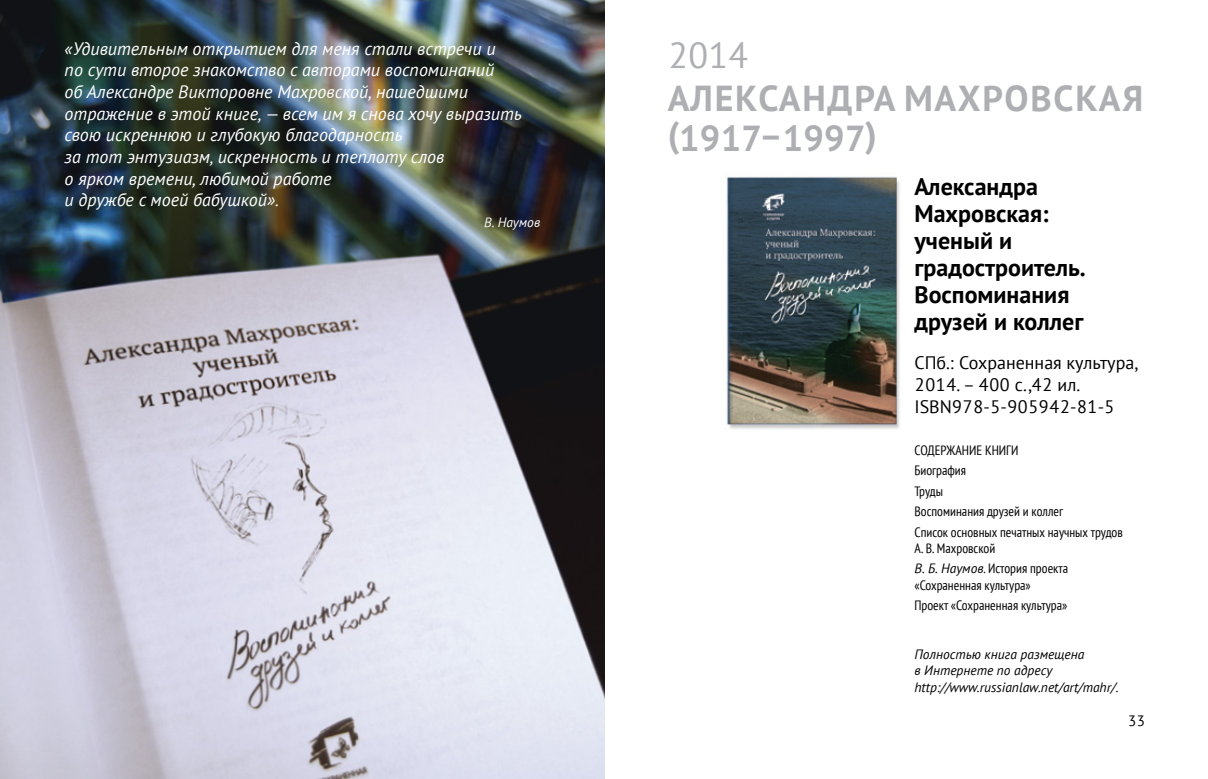
<style>
.page{position:relative;width:1208px;height:779px;background:#fff}
.page>*{position:absolute;margin:0;border:0;box-sizing:border-box;transform-origin:0 0}
.t1{font:700 36px "PT Sans";letter-spacing:-.005em;color:#adafb2}
.t2{font:700 36px "PT Sans";letter-spacing:-.03em;color:#adafb2}
.t3{font:36px "PT Sans";color:#adafb2}
.t4{font:700 24px/27px "PT Sans";color:#000}
.t5{font:italic 18px/21.6px "PT Sans";color:#fff}
.t6{font:18px/21.6px "PT Sans";color:#000}
.t7{font:15px "PT Sans";color:#000}
.t8{font:condensed 13.5px/20.4px "PT Sans";color:#000}
.t9{font:italic 13.5px/16.2px "PT Sans";color:#000}
.t10{font:italic 13.5px "PT Sans";color:#fff}
.s1{font-style:italic;font-stretch:normal}
</style>
<div class="page">
<img style="left:0;top:0;width:604px;height:778px">
<img style="left:726px;top:176px;width:174px;height:253px">
<p class="t5" style="left:65px;top:37px;width:459px">«Удивительным открытием для меня стали встречи и<br>по сути второе знакомство с авторами воспоминаний<br>об Александре Викторовне Махровской, нашедшими отражение в этой книге, — всем им я снова хочу выразить свою искреннюю и глубокую благодарность<br>за тот энтузиазм, искренность и теплоту слов<br>о ярком времени, любимой работе<br>и дружбе с моей бабушкой».</p>
<p class="t10" style="left:484px;top:213px;width:57px">В. Наумов</p>
<h1 class="t3" style="left:668px;top:32px;width:82px">2014</h1>
<h1 class="t1" style="left:668px;top:74px;width:92px">Александра</h1>
<h1 class="t1" style="left:904px;top:74px;width:173px">Махровска</h1>
<h1 class="t1" style="left:1122px;top:74px;width:22px">я</h1>
<h1 class="t2" style="left:668px;top:114px;width:210px">(1917–1997)</h1>
<h2 class="t4" style="left:914px;top:172px;width:173px">Александра<br>Махровская: ученый и градостроитель.<br>Воспоминания друзей и коллег</h2>
<p class="t6" style="left:914px;top:351px;width:225px">СПб.: Сохраненная культура,<br>2014. – 400 с.,42 ил.<br>ISBN978-5-905942-81-5</p>
<p class="t8" style="left:914px;top:439px;width:210px">СОДЕРЖАНИЕ КНИГИ<br>Биография<br>Труды<br>Воспоминания друзей и коллег<br>Список основных печатных научных трудов</p>
<p class="t8" style="left:914px;top:537px;width:155px">А. В. Махровской<br><span class="s1">В. Б. Наумов</span>. История проекта</p>
<p class="t8" style="left:914px;top:574px;width:154px">«Сохраненная культура»<br>Проект «Сохраненная культура»</p>
<p class="t9" style="left:914px;top:645px;width:206px">Полностью книга размещена<br>в Интернете по адресу http://www.russianlaw.net/art/mahr/.</p>
<p class="t7" style="left:1127px;top:710px;width:19px">33</p>
</div>
